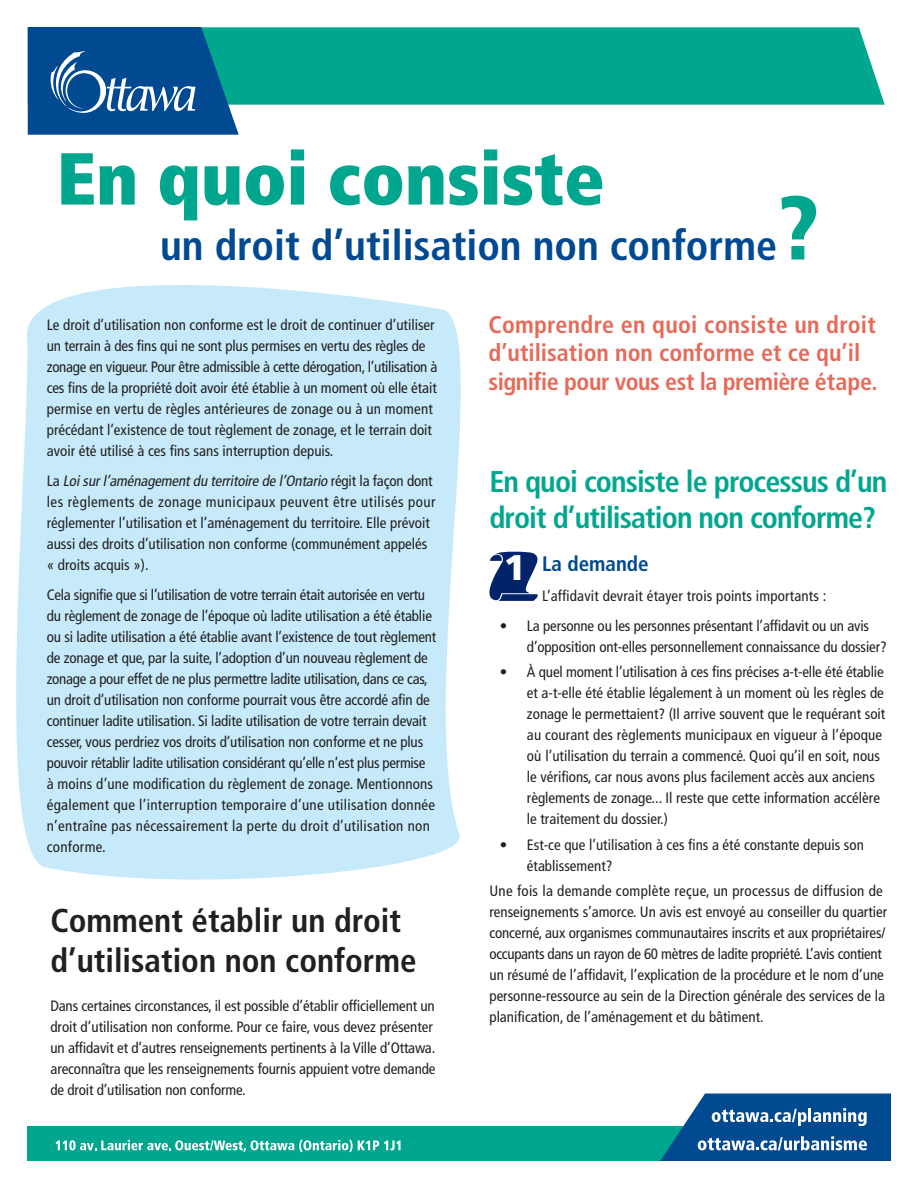
<style>
.page{position:relative;width:918px;height:1188px;background:#fff}
.page>*{position:absolute;margin:0;border:0;box-sizing:border-box;transform-origin:0 0}
.t1{font:900 condensed 73.5px "Frutiger LT Std";color:#00a78e}
.t2{font:700 condensed 42px "Frutiger LT Std";color:#014990}
.t3{font:900 35.7px "Frutiger LT Std";color:#fff}
.t4{font:700 condensed 33px/39.6px "Frutiger LT Std";color:#231f20}
.t5{font:700 condensed 30px/36px "Frutiger LT Std";letter-spacing:-.03em;color:#00a78e}
.t6{font:700 condensed 24px/28.8px "Frutiger LT Std";color:#e76a59}
.t7{font:700 condensed 21px "Frutiger LT Std";color:#014990}
.Body{font:condensed 15px/21px "Frutiger LT Std";color:#231f20}
.s1{font-weight:900;font-size:90px;color:#00a78e}
.s2{font-style:italic}
</style>
<div class="page">
<div style="left:28px;top:1127px;width:863px;height:34px;background:#00a78e"></div>
<svg style="left:660px;top:1094px;width:231px;height:67px"></svg>
<svg style="left:56px;top:1140px;width:345px;height:12px"></svg>
<div style="left:239px;top:27px;width:646px;height:78px;background:#00a78e"></div>
<svg style="left:28px;top:27px;width:211px;height:108px"></svg>
<svg style="left:494px;top:551px;width:44px;height:50px"></svg>
<svg style="left:16px;top:285px;width:478px;height:595px;fill:#c6eafa"></svg>
<h1 class="t1" style="left:57px;top:134px;width:550px">En quoi consiste</h1>
<h1 class="t2" style="left:160px;top:220px;width:660px">un droit d’utilisation non conforme<span class="s1">?</span></h1>
<p class="Body" style="left:47px;top:315px;width:392px">Le droit d’utilisation non conforme est le droit de continuer d’utiliser un terrain à des fins qui ne sont plus permises en vertu des règles de zonage en vigueur. Pour être admissible à cette dérogation, l’utilisation à ces fins de la propriété doit avoir été établie à un moment où elle était permise en vertu de règles antérieures de zonage ou à un moment précédant l’existence de tout règlement de zonage, et le terrain doit avoir été utilisé à ces fins sans interruption depuis.</p>
<p class="Body" style="left:47px;top:471px;width:390px">L a <span class="s2">Loisurl’aménagementdu territoire de l’Ontario</span> r é g i t l a fa ç o n d o n t les règlements de zonage municipaux peuvent être utilisés pour réglementer l’utilisation et l’aménagement du territoire. Elle prévoit aussi des droits d’utilisation non conforme (communément appelés « droits acquis »).</p>
<p class="Body" style="left:47px;top:585px;width:391px">Cela signifie que si l’utilisation de votre terrain était autorisée en vertu du règlement de zonage de l’époque où ladite utilisation a été établie ou si ladite utilisation a été établie avant l’existence de tout règlement de zonage et que, par la suite, l’adoption d’un nouveau règlement de zonage a pour effet de ne plus permettre ladite utilisation, dans ce cas, un droit d’utilisation non conforme pourrait vous être accordé afin de continuer ladite utilisation. Si ladite utilisation de votre terrain devait cesser, vous perdriez vos droits d’utilisation non conforme et ne plus pouvoir rétablir ladite utilisation considérant qu’elle n’est plus permise<br>à moins d’une modification du règlement de zonage. Mentionnons également que l’interruption temporaire d’une utilisation donnée n’entraîne pas nécessairement la perte du droit d’utilisation non conforme.</p>
<h2 class="t4" style="left:50px;top:901px;width:368px">Comment établir un droit d’utilisation non conforme</h2>
<p class="Body" style="left:50px;top:995px;width:387px">Dans certaines circonstances, il est possible d’établir officiellement un droit d’utilisation non conforme. Pour ce faire, vous devez présenter un affidavit et d’autres renseignements pertinents à la Ville d’Ottawa. areconnaîtra que les renseignements fournis appuient votre demande de droit d’utilisation non conforme.</p>
<h2 class="t6" style="left:488px;top:310px;width:391px">Comprendre en quoi consiste un droit d’utilisation non conforme et ce qu’il signifie pour vous est la première étape.</h2>
<h2 class="t5" style="left:489px;top:463px;width:400px">En quoi consiste le processus d’un droit d’utilisation non conforme?</h2>
<h3 class="t7" style="left:542px;top:551px;width:108px">La demande</h3>
<p class="Body" style="left:542px;top:585px;width:286px">L’affidavit devrait étayer trois points importants :</p>
<p class="Body" style="left:527px;top:615px;width:361px;text-indent:-27px">• La personne ou les personnes présentant l’affidavit ou un avis d’opposition ont-elles personnellement connaissance du dossier?</p>
<p class="Body" style="left:527px;top:662px;width:360px;text-indent:-27px">• À quel moment l’utilisation à ces fins précises a-t-elle été établie et a-t-elle été établie légalement à un moment où les règles de zonage le permettaient? (Il arrive souvent que le requérant soit au courant des règlements municipaux en vigueur à l’époque où l’utilisation du terrain a commencé. Quoi qu’il en soit, nous le vérifions, car nous avons plus facilement accès aux anciens règlements de zonage... Il reste que cette information accélère le traitement du dossier.)</p>
<p class="Body" style="left:527px;top:834px;width:339px;text-indent:-27px">• Est-ce que l’utilisation à ces fins a été constante depuis son établissement?</p>
<p class="Body" style="left:489px;top:881px;width:399px">Une fois la demande complète reçue, un processus de diffusion de renseignements s’amorce. Un avis est envoyé au conseiller du quartier concerné, aux organismes communautaires inscrits et aux propriétaires/ occupants dans un rayon de 60 mètres de ladite propriété. L’avis contient un résumé de l’affidavit, l’explication de la procédure et le nom d’une personne-ressource au sein de la Direction générale des services de la planification, de l’aménagement et du bâtiment.</p>
<h3 class="t3" style="left:504px;top:546px;width:23px">1</h3>
</div>
